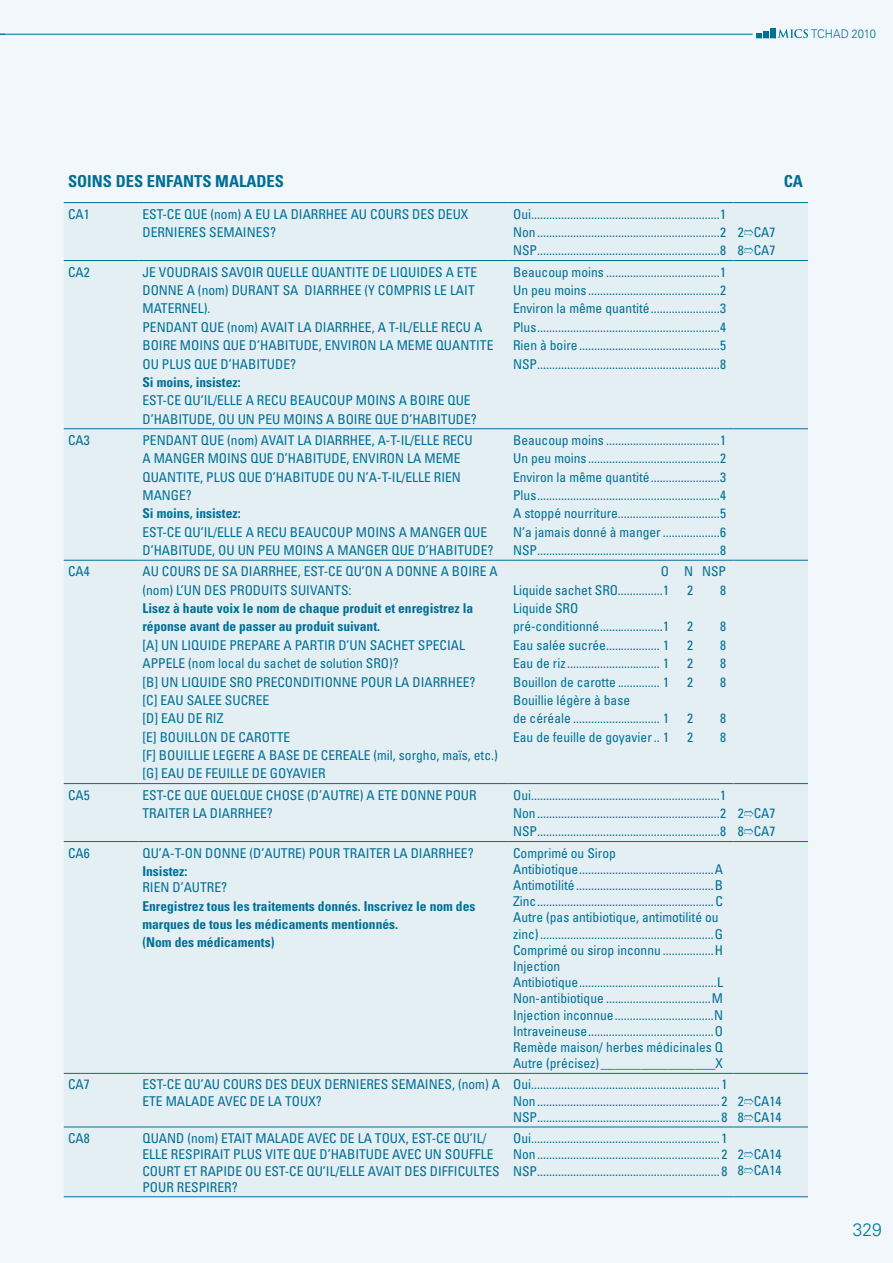
<style>
.page{position:relative;width:893px;height:1263px;background:#f1f7fa}
.page>*{position:absolute;margin:0;border:0;box-sizing:border-box;transform-origin:0 0}
.t1{font:300 18px "Univers";color:#007a9e;scale:.96 1}
.t2{font:700 condensed 16.5px "Univers";color:#006f95}
.t3{font:condensed 13.5px/18.3px "Univers";color:#006f95}
.t4{font:700 condensed 13.5px/18.3px "Univers";color:#006f95}
.t5{font:300 12px "Univers";letter-spacing:-.005em;color:#006f95;scale:.94 1}
</style>
<div class="page">
<hr style="left:0;top:34px;width:753px;height:1px;background:#006f95">
<svg style="left:756px;top:29px;width:52px;height:10px"></svg>
<div style="left:770px;top:28px;width:5px;height:10px;background:#006f95"></div>
<div style="left:64px;top:203px;width:744px;height:993px;background:#e4eff4"></div>
<hr style="left:64px;top:202px;width:74px;height:1px;background:#006f95">
<hr style="left:138px;top:202px;width:371px;height:1px;background:#006f95">
<hr style="left:509px;top:202px;width:224px;height:1px;background:#006f95">
<hr style="left:733px;top:202px;width:75px;height:1px;background:#006f95">
<hr style="left:64px;top:260px;width:74px;height:1px;background:#006f95">
<hr style="left:64px;top:428px;width:74px;height:1px;background:#006f95">
<hr style="left:138px;top:260px;width:371px;height:1px;background:#006f95">
<hr style="left:509px;top:260px;width:224px;height:1px;background:#006f95">
<hr style="left:733px;top:260px;width:75px;height:1px;background:#006f95">
<hr style="left:138px;top:428px;width:371px;height:1px;background:#006f95">
<hr style="left:509px;top:428px;width:224px;height:1px;background:#006f95">
<hr style="left:733px;top:428px;width:75px;height:1px;background:#006f95">
<hr style="left:64px;top:560px;width:74px;height:1px;background:#006f95">
<hr style="left:138px;top:560px;width:371px;height:1px;background:#006f95">
<hr style="left:509px;top:560px;width:224px;height:1px;background:#006f95">
<hr style="left:733px;top:560px;width:75px;height:1px;background:#006f95">
<hr style="left:64px;top:783px;width:74px;height:1px;background:#006f95">
<hr style="left:138px;top:783px;width:371px;height:1px;background:#006f95">
<hr style="left:509px;top:783px;width:224px;height:1px;background:#006f95">
<hr style="left:733px;top:783px;width:75px;height:1px;background:#006f95">
<hr style="left:64px;top:841px;width:74px;height:1px;background:#006f95">
<hr style="left:138px;top:841px;width:371px;height:1px;background:#006f95">
<hr style="left:509px;top:841px;width:224px;height:1px;background:#006f95">
<hr style="left:733px;top:841px;width:75px;height:1px;background:#006f95">
<hr style="left:64px;top:1073px;width:74px;height:1px;background:#006f95">
<hr style="left:138px;top:1073px;width:371px;height:1px;background:#006f95">
<hr style="left:509px;top:1073px;width:224px;height:1px;background:#006f95">
<hr style="left:733px;top:1073px;width:75px;height:1px;background:#006f95">
<hr style="left:64px;top:1127px;width:74px;height:1px;background:#006f95">
<hr style="left:138px;top:1127px;width:371px;height:1px;background:#006f95">
<hr style="left:509px;top:1127px;width:224px;height:1px;background:#006f95">
<hr style="left:733px;top:1127px;width:75px;height:1px;background:#006f95">
<hr style="left:64px;top:1196px;width:74px;height:1px;background:#006f95">
<hr style="left:138px;top:1196px;width:371px;height:1px;background:#006f95">
<hr style="left:509px;top:1196px;width:224px;height:1px;background:#006f95">
<hr style="left:733px;top:1196px;width:75px;height:1px;background:#006f95">
<p class="t5" style="left:811px;top:27px;width:70px">TCHAD 2010</p>
<p class="t2" style="left:68px;top:171px;width:218px">SOINS DES ENFANTS MALADES</p>
<p class="t2" style="left:784px;top:171px;width:21px">CA</p>
<p class="t3" style="left:68px;top:204px;width:23px">CA1</p>
<p class="t3" style="left:142px;top:204px;width:327px">EST-CE QUE (nom) A EU LA DIARRHEE AU COURS DES DEUX<br>DERNIERES SEMAINES?</p>
<p class="t3" style="left:513px;top:204px;width:215px;text-align:justify">Oui...............................................................1<br>Non.............................................................2<br>NSP.............................................................8</p>
<p class="t3" style="left:738px;top:223px;width:39px">2➱CA7<br>8➱CA7</p>
<p class="t3" style="left:68px;top:262px;width:23px">CA2</p>
<p class="t3" style="left:142px;top:262px;width:352px">JE VOUDRAIS SAVOIR QUELLE QUANTITE DE LIQUIDES A ETE DONNE A (nom) DURANT SA DIARRHEE (Y COMPRIS LE LAIT MATERNEL).<br>PENDANT QUE (nom) AVAIT LA DIARRHEE, A T-IL/ELLE RECU A BOIRE MOINS QUE D’HABITUDE, ENVIRON LA MEME QUANTITE OU PLUS QUE D’HABITUDE?</p>
<p class="t4" style="left:142px;top:373px;width:100px">Si moins, insistez:</p>
<p class="t3" style="left:142px;top:391px;width:336px">EST-CE QU’IL/ELLE A RECU BEAUCOUP MOINS A BOIRE QUE<br>D’HABITUDE, OU UN PEU MOINS A BOIRE QUE D’HABITUDE?</p>
<p class="t3" style="left:68px;top:430px;width:23px">CA3</p>
<p class="t3" style="left:142px;top:430px;width:332px">PENDANT QUE (nom) AVAIT LA DIARRHEE, A-T-IL/ELLE RECU A MANGER MOINS QUE D’HABITUDE, ENVIRON LA MEME QUANTITE, PLUS QUE D’HABITUDE OU N’A-T-IL/ELLE RIEN MANGE?</p>
<p class="t4" style="left:142px;top:504px;width:100px">Si moins, insistez:</p>
<p class="t3" style="left:142px;top:522px;width:352px">EST-CE QU’IL/ELLE A RECU BEAUCOUP MOINS A MANGER QUE<br>D’HABITUDE, OU UN PEU MOINS A MANGER QUE D’HABITUDE?</p>
<p class="t3" style="left:68px;top:562px;width:23px">CA4</p>
<p class="t3" style="left:142px;top:562px;width:357px">AU COURS DE SA DIARRHEE, EST-CE QU’ON A DONNE A BOIRE A (nom) L’UN DES PRODUITS SUIVANTS:</p>
<p class="t4" style="left:142px;top:599px;width:332px">Lisez à haute voix le nom de chaque produit et enregistrez la réponse avant de passer au produit suivant.</p>
<p class="t3" style="left:142px;top:635px;width:357px">[A] UN LIQUIDE PREPARE A PARTIR D’UN SACHET SPECIAL APPELE (nom local du sachet de solution SRO)?<br>[B] UN LIQUIDE SRO PRECONDITIONNE POUR LA DIARRHEE?<br>[C] EAU SALEE SUCREE<br>[D] EAU DE RIZ<br>[E] BOUILLON DE CAROTTE<br>[F] BOUILLIE LEGERE A BASE DE CEREALE (mil, sorgho, maïs, etc.) [G] EAU DE FEUILLE DE GOYAVIER</p>
<p class="t3" style="left:513px;top:262px;width:215px;text-align:justify">Beaucoup moins ......................................1<br>Un peu moins............................................2<br>Environ la même quantité.......................3<br>Plus.............................................................4<br>Rien à boire...............................................5<br>NSP.............................................................8</p>
<p class="t3" style="left:513px;top:430px;width:215px;text-align:justify">Beaucoup moins ......................................1<br>Un peu moins............................................2<br>Environ la même quantité.......................3<br>Plus.............................................................4<br>A stoppé nourriture..................................5<br>N’a jamais donné à manger ...................6<br>NSP.............................................................8</p>
<p class="t3" style="left:513px;top:562px;width:215px;text-indent:148px">O N NSP<br>Liquide sachet SRO...............1</p>
<p class="t3" style="left:687px;top:580px;width:7px">2</p>
<p class="t3" style="left:720px;top:580px;width:7px">8</p>
<p class="t3" style="left:513px;top:599px;width:158px">Liquide SRO pré-conditionné.....................1</p>
<p class="t3" style="left:687px;top:617px;width:7px">2</p>
<p class="t3" style="left:720px;top:617px;width:7px">8</p>
<p class="t3" style="left:513px;top:635px;width:158px">Eau salée sucrée.................. 1</p>
<p class="t3" style="left:687px;top:635px;width:7px">2</p>
<p class="t3" style="left:720px;top:635px;width:7px">8</p>
<p class="t3" style="left:513px;top:654px;width:158px">Eau de riz............................... 1</p>
<p class="t3" style="left:687px;top:654px;width:7px">2</p>
<p class="t3" style="left:720px;top:654px;width:7px">8</p>
<p class="t3" style="left:513px;top:672px;width:158px">Bouillon de carotte .............. 1</p>
<p class="t3" style="left:687px;top:672px;width:7px">2</p>
<p class="t3" style="left:720px;top:672px;width:7px">8</p>
<p class="t3" style="left:513px;top:691px;width:158px">Bouillie légère à base<br>de céréale ............................. 1</p>
<p class="t3" style="left:687px;top:709px;width:7px">2</p>
<p class="t3" style="left:720px;top:709px;width:7px">8</p>
<p class="t3" style="left:513px;top:727px;width:158px">Eau de feuille de goyavier .. 1</p>
<p class="t3" style="left:687px;top:727px;width:7px">2</p>
<p class="t3" style="left:720px;top:727px;width:7px">8</p>
<p class="t3" style="left:68px;top:785px;width:23px">CA5</p>
<p class="t3" style="left:142px;top:785px;width:336px">EST-CE QUE QUELQUE CHOSE (D’AUTRE) A ETE DONNE POUR<br>TRAITER LA DIARRHEE?</p>
<p class="t3" style="left:513px;top:785px;width:215px;text-align:justify">Oui...............................................................1<br>Non.............................................................2<br>NSP.............................................................8</p>
<p class="t3" style="left:68px;top:843px;width:23px">CA6</p>
<p class="t3" style="left:142px;top:843px;width:333px">QU’A-T-ON DONNE (D’AUTRE) POUR TRAITER LA DIARRHEE?</p>
<p class="t4" style="left:142px;top:862px;width:46px">Insistez:</p>
<p class="t3" style="left:142px;top:878px;width:86px">RIEN D’AUTRE?</p>
<p class="t4" style="left:142px;top:896px;width:334px">Enregistrez tous les traitements donnés. Inscrivez le nom des marques de tous les médicaments mentionnés.<br>(Nom des médicaments)</p>
<p class="t3" style="left:513px;top:844px;width:212px;line-height:16.2px">Comprimé ou Sirop Antibiotique.............................................A Antimotilité..............................................B Zinc...........................................................C Autre (pas antibiotique, antimotilité ou zinc)..........................................................G Comprimé ou sirop inconnu .................H Injection Antibiotique..............................................L Non-antibiotique ...................................M Injection inconnue.................................N Intraveineuse..........................................O Remède maison/ herbes médicinales Q Autre (précisez)_________________X</p>
<p class="t3" style="left:68px;top:1075px;width:23px">CA7</p>
<p class="t3" style="left:142px;top:1076px;width:359px;line-height:16.2px">EST-CE QU’AU COURS DES DEUX DERNIERES SEMAINES, (nom) A<br>ETE MALADE AVEC DE LA TOUX?</p>
<p class="t3" style="left:513px;top:1076px;width:216px;line-height:16.2px;text-align:justify">Oui............................................................... 1<br>Non............................................................. 2<br>NSP............................................................. 8</p>
<p class="t3" style="left:68px;top:1129px;width:23px">CA8</p>
<p class="t3" style="left:142px;top:1130px;width:359px;line-height:16.2px">QUAND (nom) ETAIT MALADE AVEC DE LA TOUX, EST-CE QU’IL/ ELLE RESPIRAIT PLUS VITE QUE D’HABITUDE AVEC UN SOUFFLE COURT ET RAPIDE OU EST-CE QU’IL/ELLE AVAIT DES DIFFICULTES POUR RESPIRER?</p>
<p class="t3" style="left:513px;top:1130px;width:216px;line-height:16.2px;text-align:justify">Oui............................................................... 1<br>Non............................................................. 2<br>NSP............................................................. 8</p>
<p class="t3" style="left:738px;top:804px;width:39px">2➱CA7<br>8➱CA7</p>
<p class="t3" style="left:738px;top:1092px;width:45px;line-height:16.2px">2➱CA14<br>8➱CA14</p>
<p class="t3" style="left:738px;top:1146px;width:45px;line-height:16.2px">2➱CA14<br>8➱CA14</p>
<h1 class="t1" style="left:853px;top:1219px;width:32px">329</h1>
</div>
